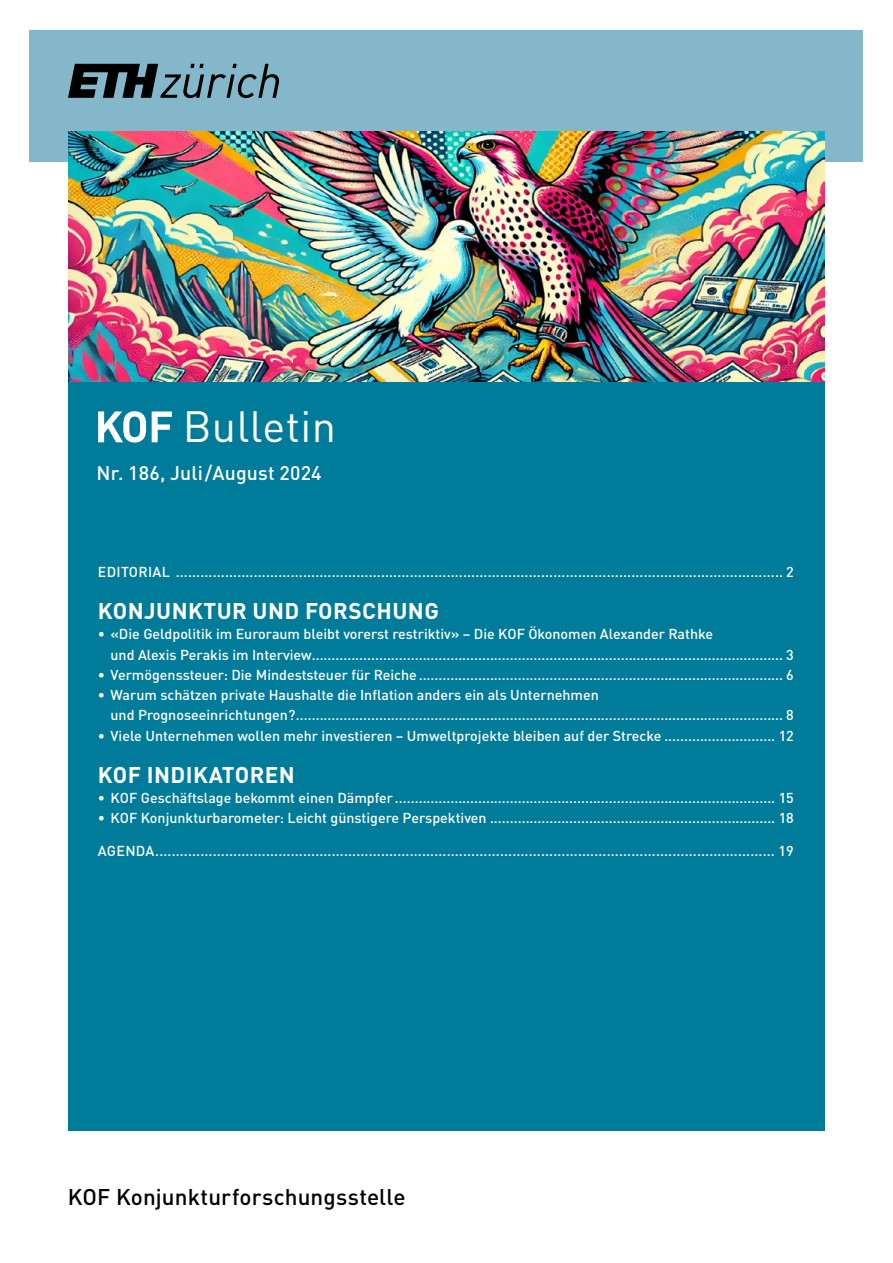
<style>
.page{position:relative;width:893px;height:1263px;background:#fff}
.page>*{position:absolute;margin:0;border:0;box-sizing:border-box;transform-origin:0 0}
._03-titel-3{font:43.2px "DIN Pro";letter-spacing:.01em;color:#fff}
.t1{font:700 22.5px "DIN Pro";letter-spacing:.02em;color:#fff}
._12-text-schwarz-organisationseinheit{font:500 22.5px "DIN Pro";letter-spacing:.005em;color:#000}
._03-titel-6{font:500 19.5px "DIN Pro";letter-spacing:.01em;color:#fff}
.t2{font:500 14.25px "DIN Pro";color:#fff}
.t3{font:500 14.25px "DIN Pro";letter-spacing:.02em;color:#fff}
</style>
<div class="page">
<div style="left:30px;top:30px;width:833px;height:132px;background:#85b7ca"></div>
<svg style="left:68px;top:64px;width:211px;height:34px"></svg>
<div style="left:68px;top:382px;width:757px;height:749px;background:#007b99"></div>
<svg style="left:98px;top:411px;width:48px;height:32px"></svg>
<svg style="left:152px;top:411px;width:20px;height:31px"></svg>
<img style="left:68px;top:132px;width:756px;height:250px">
<p class="_03-titel-3" style="left:183px;top:393px;width:155px">Bulletin</p>
<p class="_03-titel-6" style="left:97px;top:457px;width:227px">Nr. 186, Juli /August 2024</p>
<p class="t3" style="left:98px;top:560px;width:697px">EDITORIAL .................................................................................................................................................... 2</p>
<p class="t1" style="left:98px;top:592px;width:343px">KONJUNKTUR UND FORSCHUNG</p>
<p class="t2" style="left:98px;top:623px;width:617px">• «Die Geldpolitik im Euroraum bleibt vorerst restriktiv» – Die KOF Ökonomen Alexander Rathke</p>
<p class="t2" style="left:111px;top:643px;width:685px">und Alexis Perakis im Interview....................................................................................................................... 3</p>
<p class="t2" style="left:98px;top:663px;width:698px">• Vermögenssteuer: Die Mindeststeuer für Reiche............................................................................................ 6</p>
<p class="t2" style="left:98px;top:683px;width:502px">• Warum schätzen private Haushalte die Inflation anders ein als Unternehmen</p>
<p class="t2" style="left:111px;top:704px;width:685px">und Prognoseeinrichtungen?........................................................................................................................... 8</p>
<p class="t2" style="left:98px;top:724px;width:698px">• Viele Unternehmen wollen mehr investieren – Umweltprojekte bleiben auf der Strecke ............................ 12</p>
<p class="t1" style="left:98px;top:756px;width:199px">KOF INDIKATOREN</p>
<p class="t2" style="left:98px;top:786px;width:698px">• KOF Geschäftslage bekommt einen Dämpfer ................................................................................................ 15</p>
<p class="t2" style="left:98px;top:806px;width:698px">• KOF Konjunkturbarometer: Leicht günstigere Perspektiven ........................................................................ 18</p>
<p class="t2" style="left:98px;top:839px;width:697px">AGENDA....................................................................................................................................................... 19</p>
<p class="_12-text-schwarz-organisationseinheit" style="left:68px;top:1179px;width:339px">KOF Konjunkturforschungsstelle</p>
</div>
